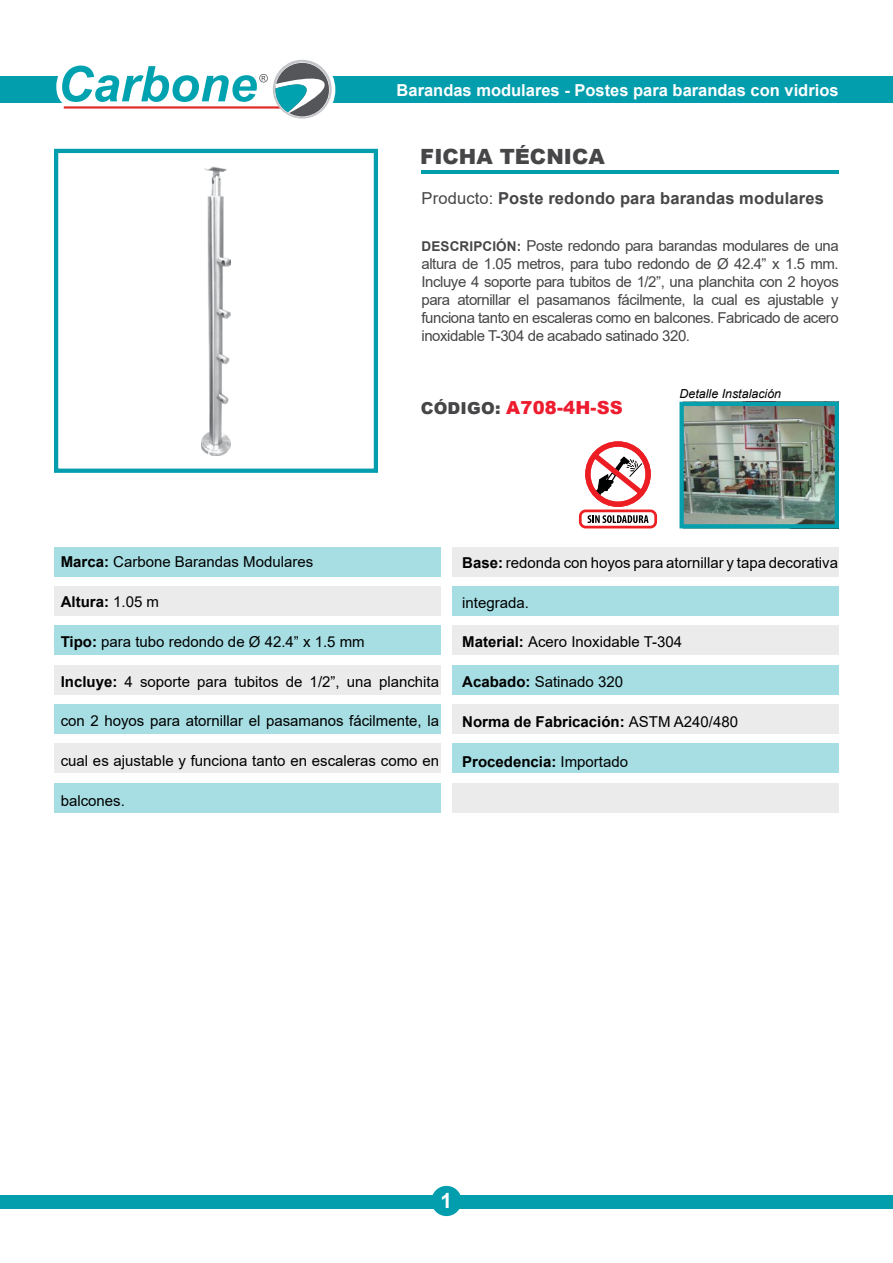
<style>
.page{position:relative;width:893px;height:1263px;background:#fff}
.page>*{position:absolute;margin:0;border:0;box-sizing:border-box;transform-origin:0 0}
.t1{font:900 21px "Arial";color:#464547}
.t2{font:700 21px "Arial";color:#fff}
.t3{font:900 18px "Arial";letter-spacing:.01em;color:#ed1c2e}
.t4{font:700 16.5px "Arial";color:#fff}
.t5{font:700 16.5px "Arial";letter-spacing:.01em;color:#464547}
.t6{font:15px "Arial";color:#000}
.t7{font:15px/18px "Arial";letter-spacing:-.03em;color:#464547;text-align:justify}
.t8{font:700 15px "Arial";color:#000}
.t9{font:italic 12.45px "Arial";color:#000}
.s1{font-weight:400}
.s2{font-weight:700;font-size:13.5px}
.s3{font-size:16.5px;color:#464547}
.s4{font-weight:700}
</style>
<div class="page">
<div style="left:0;top:77px;width:62px;height:26px;background:#039ead"></div>
<div style="left:303px;top:77px;width:590px;height:26px;background:#039ead"></div>
<div style="left:264px;top:54px;width:71px;height:71px;border:12px solid #fff;border-radius:50%"></div>
<svg style="left:273px;top:60px;width:59px;height:59px"></svg>
<svg style="left:47px;top:54px;width:282px;height:63px"></svg>
<hr style="left:421px;top:171px;width:418px;height:3px;background:#039ead">
<div style="left:0;top:1195px;width:893px;height:14px;background:#039ead"></div>
<div style="left:431px;top:1186px;width:31px;height:30px;background:#039ead;border-radius:50%"></div>
<div style="left:54px;top:547px;width:387px;height:30px;background:#a6dee3"></div>
<div style="left:452px;top:547px;width:387px;height:30px;background:#ebebeb"></div>
<div style="left:54px;top:586px;width:387px;height:30px;background:#ebebeb"></div>
<div style="left:452px;top:586px;width:387px;height:30px;background:#a6dee3"></div>
<div style="left:54px;top:626px;width:387px;height:29px;background:#a6dee3"></div>
<div style="left:452px;top:626px;width:387px;height:29px;background:#ebebeb"></div>
<div style="left:54px;top:665px;width:387px;height:29px;background:#ebebeb"></div>
<div style="left:54px;top:743px;width:387px;height:30px;background:#ebebeb"></div>
<div style="left:452px;top:665px;width:387px;height:29px;background:#a6dee3"></div>
<div style="left:452px;top:743px;width:387px;height:30px;background:#a6dee3"></div>
<div style="left:54px;top:704px;width:387px;height:30px;background:#a6dee3"></div>
<div style="left:54px;top:783px;width:387px;height:29px;background:#a6dee3"></div>
<div style="left:452px;top:704px;width:387px;height:30px;background:#ebebeb"></div>
<div style="left:452px;top:783px;width:387px;height:29px;background:#ebebeb"></div>
<img style="left:202px;top:167px;width:28px;height:288px">
<div style="left:54px;top:149px;width:324px;height:324px;border:4px solid #039ead"></div>
<img style="left:684px;top:407px;width:150px;height:116px">
<div style="left:679px;top:402px;width:160px;height:126px;border:4px solid #069fad"></div>
<svg style="left:585px;top:441px;width:66px;height:66px"></svg>
<div style="left:579px;top:509px;width:78px;height:19px;border:3px solid #ed2124;border-radius:5px"></div>
<svg style="left:587px;top:515px;width:62px;height:8px"></svg>
<p class="t4" style="left:397px;top:78px;width:443px">Barandas modulares - Postes para barandas con vidrios</p>
<h1 class="t1" style="left:420px;top:141px;width:186px">FICHA TÉCNICA</h1>
<p class="t5" style="left:421px;top:187px;width:404px"><span class="s1">Producto:</span> Poste redondo para barandas modulares</p>
<p class="t7" style="left:421px;top:237px;width:419px"><span class="s2">DESCRIPCIÓN:</span> Poste redondo para barandas modulares de una altura de 1.05 metros, para tubo redondo de Ø 42.4” x 1.5 mm.<br>Incluye 4 soporte para tubitos de 1/2”, una planchita con 2 hoyos para atornillar el pasamanos fácilmente, la cual es ajustable y funciona tanto en escaleras como en balcones. Fabricado de acero inoxidable T-304 de acabado satinado 320.</p>
<p class="t3" style="left:421px;top:395px;width:204px"><span class="s3">CÓDIGO:</span> A708-4H-SS</p>
<p class="t9" style="left:679px;top:386px;width:103px">Detalle Instalación</p>
<p class="t6" style="left:61px;top:552px;width:254px"><span class="s4">Marca:</span> Carbone Barandas Modulares</p>
<p class="t8" style="left:61px;top:591px;width:100px">Altura: <span class="s1">1.05 m</span></p>
<p class="t6" style="left:61px;top:631px;width:306px"><span class="s4">Tipo:</span> para tubo redondo de Ø 42.4” x 1.5 mm</p>
<p class="t6" style="left:61px;top:671px;width:380px"><span class="s4">Incluye:</span> 4 soporte para tubitos de 1/2”, una planchita</p>
<p class="t6" style="left:61px;top:711px;width:380px">con 2 hoyos para atornillar el pasamanos fácilmente, la</p>
<p class="t6" style="left:61px;top:750px;width:380px">cual es ajustable y funciona tanto en escaleras como en</p>
<p class="t6" style="left:61px;top:790px;width:66px">balcones.</p>
<p class="t6" style="left:462px;top:552px;width:377px"><span class="s4">Base:</span> redonda con hoyos para atornillar y tapa decorativa</p>
<p class="t6" style="left:462px;top:592px;width:68px">integrada.</p>
<p class="t6" style="left:462px;top:632px;width:221px"><span class="s4">Material:</span> Acero Inoxidable T-304</p>
<p class="t6" style="left:462px;top:672px;width:162px"><span class="s4">Acabado:</span> Satinado 320</p>
<p class="t8" style="left:462px;top:711px;width:277px">Norma de Fabricación: <span class="s1">ASTM A240/480</span></p>
<p class="t8" style="left:462px;top:751px;width:167px">Procedencia: <span class="s1">Importado</span></p>
<h1 class="t2" style="left:441px;top:1186px;width:13px">1</h1>
</div>
